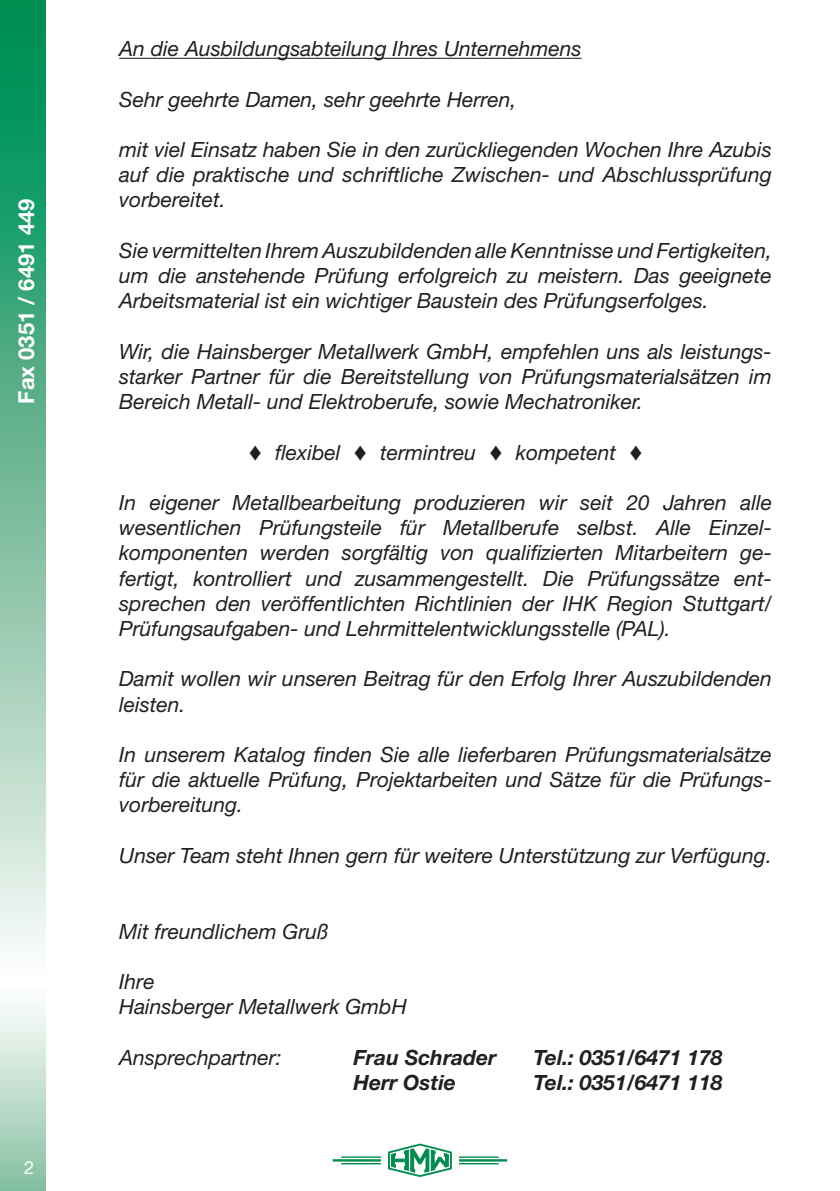
<style>
.page{position:relative;width:840px;height:1191px;background:#fff}
.page>*{position:absolute;margin:0;border:0;box-sizing:border-box;transform-origin:0 0}
.t1{font:700 22px "Helvetica Neue";color:#fff}
.t2{font:italic 21px/25.2px "Helvetica Neue";color:#231f20;text-align:justify}
.t3{font:italic 700 21px "Helvetica Neue";color:#231f20}
.t4{font:18px "Helvetica Neue";color:#fff}
</style>
<div class="page">
<svg style="left:0;top:0;width:45px;height:1191px;background:#81c3a6"></svg>
<svg style="left:388px;top:1143px;width:64px;height:34px"></svg>
<hr style="left:332px;top:1159px;width:49px;height:2px;background:#008c4e">
<hr style="left:341px;top:1156px;width:40px;height:1px;background:#008c4e">
<hr style="left:341px;top:1163px;width:40px;height:1px;background:#008c4e">
<hr style="left:458px;top:1159px;width:49px;height:2px;background:#008c4e">
<hr style="left:458px;top:1156px;width:40px;height:1px;background:#008c4e">
<hr style="left:458px;top:1163px;width:40px;height:1px;background:#008c4e">
<hr style="left:119px;top:58px;width:462px;height:1px;background:#231f20">
<p class="t1" style="left:13px;top:403px;width:206px;rotate:-90deg">Fax 0351 / 6491 449</p>
<p class="t4" style="left:24px;top:1156px;width:12px">2</p>
<p class="t2" style="left:119px;top:36px;width:463px">An die Ausbildungsabteilung Ihres Unternehmens</p>
<p class="t2" style="left:119px;top:86px;width:398px">Sehr geehrte Damen, sehr geehrte Herren,</p>
<p class="t2" style="left:119px;top:137px;width:654px">mit viel Einsatz haben Sie in den zurückliegenden Wochen Ihre Azubis auf die praktische und schriftliche Zwischen- und Abschlussprüfung vorbereitet.</p>
<p class="t2" style="left:119px;top:237px;width:653px">Sie vermittelten Ihrem Auszubildenden alle Kenntnisse und Fertigkeiten, um die anstehende Prüfung erfolgreich zu meistern. Das geeignete Arbeitsmaterial ist ein wichtiger Baustein des Prüfungserfolges.</p>
<p class="t2" style="left:119px;top:338px;width:653px">Wir, die Hainsberger Metallwerk GmbH, empfehlen uns als leistungs&shy;starker Partner für die Bereitstellung von Prüfungsmaterialsätzen im Bereich Metall- und Elektroberufe, sowie Mechatroniker.</p>
<p class="t2" style="left:275px;top:439px;width:67px">flexibel</p>
<p class="t2" style="left:380px;top:439px;width:97px">termintreu</p>
<p class="t2" style="left:515px;top:439px;width:101px">kompetent</p>
<p class="t2" style="left:119px;top:489px;width:654px">In eigener Metallbearbeitung produzieren wir seit 20 Jahren alle wesentlichen Prüfungsteile für Metallberufe selbst. Alle Einzel&shy;komponenten werden sorgfältig von qualifizierten Mitarbeitern ge&shy;fertigt, kontrolliert und zusammengestellt. Die Prüfungssätze ent&shy;sprechen den veröffentlichten Richtlinien der IHK Region Stuttgart/ Prüfungsaufgaben- und Lehrmittelentwicklungsstelle (PAL).</p>
<p class="t2" style="left:119px;top:666px;width:654px">Damit wollen wir unseren Beitrag für den Erfolg Ihrer Auszubildenden leisten.</p>
<p class="t2" style="left:119px;top:741px;width:654px">In unserem Katalog finden Sie alle lieferbaren Prüfungsmaterialsätze für die aktuelle Prüfung, Projektarbeiten und Sätze für die Prüfungs&shy;vorbereitung.</p>
<p class="t2" style="left:119px;top:842px;width:653px">Unser Team steht Ihnen gern für weitere Unterstützung zur Verfügung.</p>
<p class="t2" style="left:119px;top:918px;width:210px">Mit freundlichem Gruß</p>
<p class="t2" style="left:119px;top:968px;width:289px">Ihre<br>Hainsberger Metallwerk GmbH</p>
<p class="t2" style="left:119px;top:1044px;width:164px">Ansprechpartner:</p>
<p class="t3" style="left:353px;top:1044px;width:144px">Frau Schrader</p>
<p class="t3" style="left:533px;top:1044px;width:190px">Tel.: 0351/6471 178</p>
<p class="t3" style="left:353px;top:1069px;width:104px">Herr Ostie</p>
<p class="t3" style="left:533px;top:1069px;width:190px">Tel.: 0351/6471 118</p>
</div>
